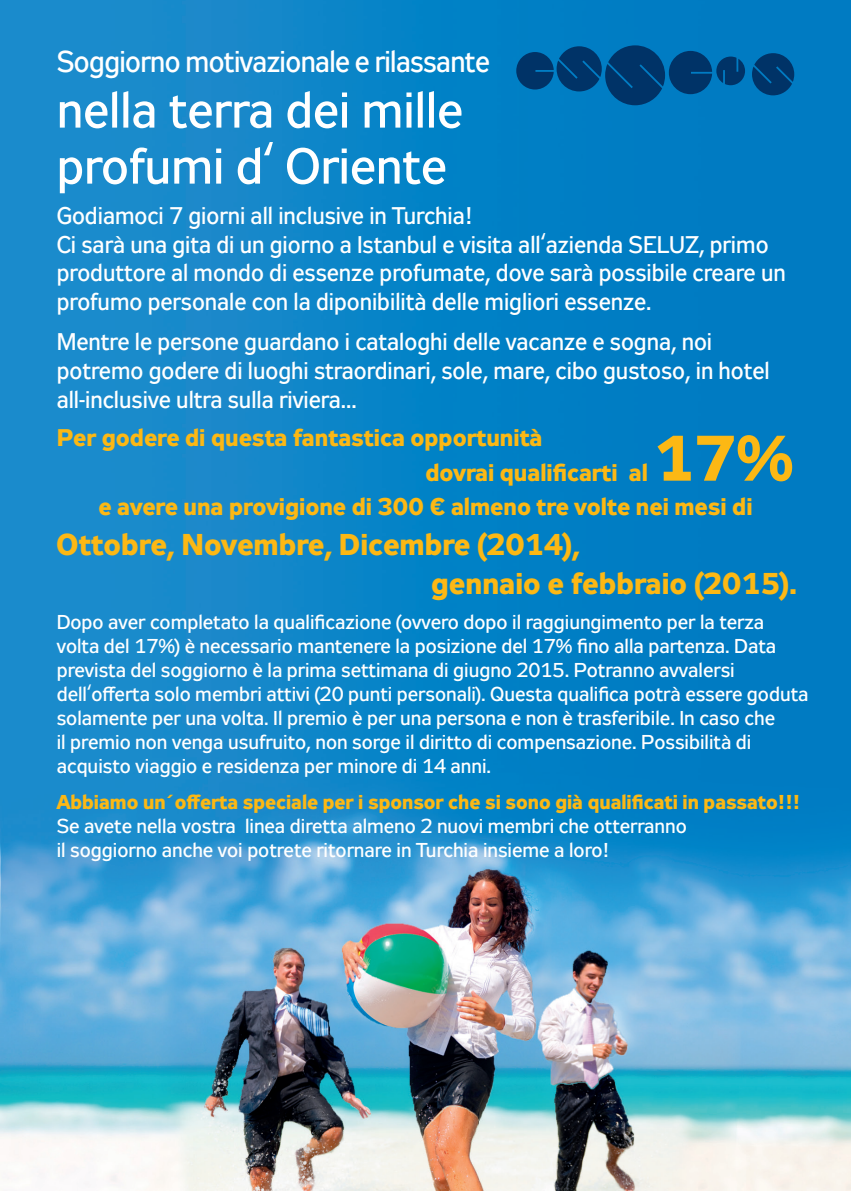
<style>
.page{position:relative;width:851px;height:1191px;background:#fff}
.page>*{position:absolute;margin:0;border:0;box-sizing:border-box;transform-origin:0 0}
.t1{font:700 64px "Zeppelin 32";color:#fcb814}
.t2{font:50px/56px "Zeppelin 32";color:#fff}
.t3{font:700 30px/39.2px "Zeppelin 32";color:#fcb814}
.t4{font:30px "Zeppelin 32";letter-spacing:-.02em;color:#fff;scale:.95 1}
.t5{font:24px/28.8px "Zeppelin 32";color:#fff}
.t6{font:700 24px/35.2px "Zeppelin 32";color:#fcb814}
.t7{font:20px/24px "Zeppelin 32";color:#fff}
.t8{font:700 20px "Zeppelin 32";color:#fcb814}
</style>
<div class="page">
<img style="left:0;top:0;width:850px;height:1191px">
<div style="left:516px;top:52px;width:37px;height:37px;background:#003367;border-radius:18px"></div>
<svg style="left:556px;top:45px;width:109px;height:60px"></svg>
<div style="left:668px;top:51px;width:44px;height:43px;background:#003367;border-radius:21px"></div>
<svg style="left:751px;top:53px;width:43px;height:42px"></svg>
<svg style="left:716px;top:57px;width:29px;height:28px"></svg>
<h3 class="t4" style="left:57px;top:45px;width:457px">Soggiorno motivazionale e rilassante</h3>
<h2 class="t2" style="left:57px;top:83px;width:408px">nella terra dei mille profumi d‘ Oriente</h2>
<p class="t5" style="left:57px;top:201px;width:730px">Godiamoci 7 giorni all inclusive in Turchia!<br>Ci sarà una gita di un giorno a Istanbul e visita all‘azienda SELUZ, primo produttore al mondo di essenze profumate, dove sarà possibile creare un profumo personale con la diponibilità delle migliori essenze.</p>
<p class="t5" style="left:57px;top:328px;width:714px">Mentre le persone guardano i cataloghi delle vacanze e sogna, noi potremo godere di luoghi straordinari, sole, mare, cibo gustoso, in hotel all-inclusive ultra sulla riviera...</p>
<p class="t6" style="left:425px;top:420px;width:224px;text-indent:-368px">Per godere di questa fantastica opportunità<br>dovrai qualificarti al</p>
<h1 class="t1" style="left:653px;top:421px;width:142px">17%</h1>
<p class="t6" style="left:98px;top:489px;width:655px">e avere una provigione di 300 € almeno tre volte nei mesi di</p>
<h3 class="t3" style="left:431px;top:525px;width:367px;text-indent:-375px">Ottobre, Novembre, Dicembre (2014),<br>gennaio e febbraio (2015).</h3>
<p class="t7" style="left:57px;top:610px;width:753px">Dopo aver completato la qualificazione (ovvero dopo il raggiungimento per la terza volta del 17%) è necessario mantenere la posizione del 17% fino alla partenza. Data prevista del soggiorno è la prima settimana di giugno 2015. Potranno avvalersi dell‘offerta solo membri attivi (20 punti personali). Questa qualifica potrà essere goduta solamente per una volta. Il premio è per una persona e non è trasferibile. In caso che<br>il premio non venga usufruito, non sorge il diritto di compensazione. Possibilità di acquisto viaggio e residenza per minore di 14 anni.</p>
<p class="t8" style="left:57px;top:790px;width:745px">Abbiamo un´offerta speciale per i sponsor che si sono già qualificati in passato!!!</p>
<p class="t7" style="left:57px;top:814px;width:631px">Se avete nella vostra linea diretta almeno 2 nuovi membri che otterranno il soggiorno anche voi potrete ritornare in Turchia insieme a loro!</p>
</div>
